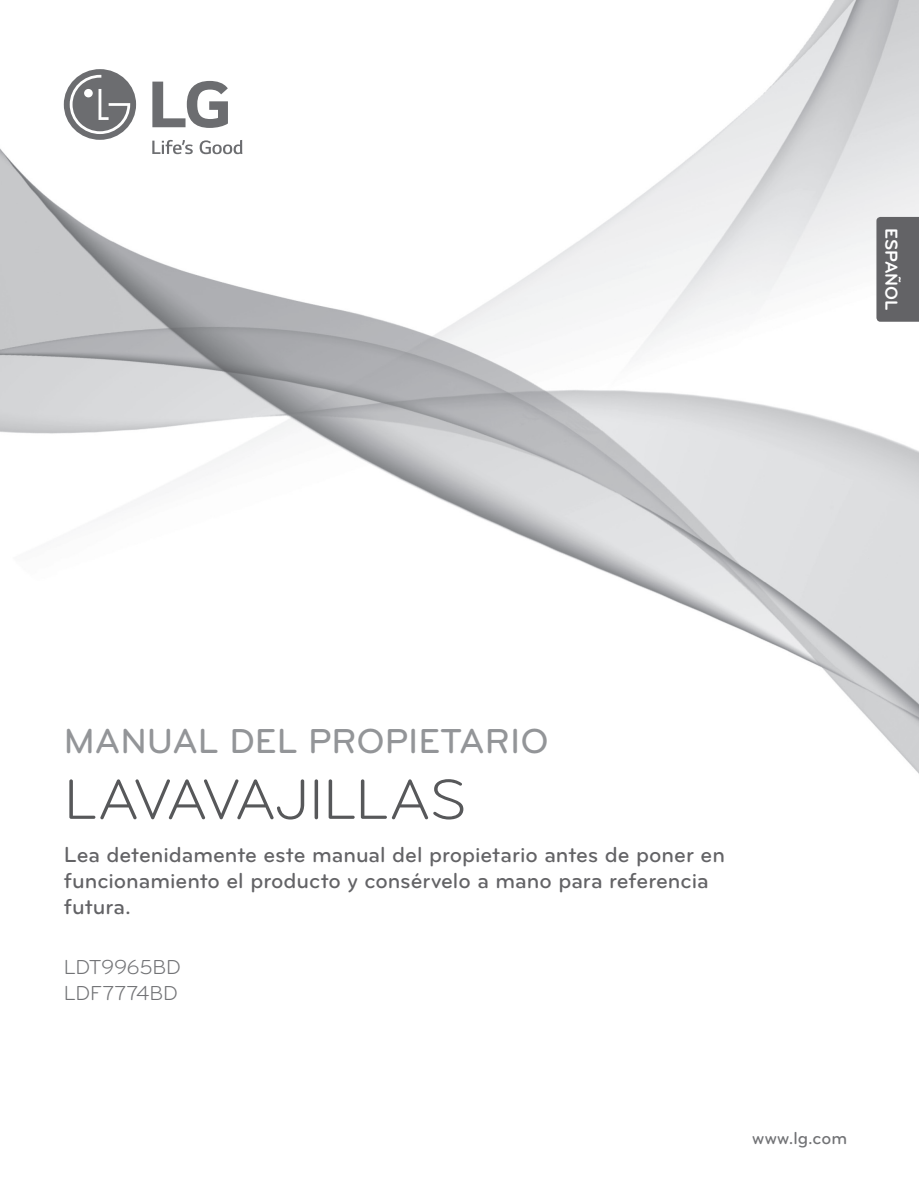
<style>
.page{position:relative;width:919px;height:1191px;background:#fff}
.page>*{position:absolute;margin:0;border:0;box-sizing:border-box;transform-origin:0 0}
.t1{font:58.5px "Bryant LG";letter-spacing:-.025em;color:#57585a}
.t2{font:500 36px "Bryant LG";color:#939598}
.t3{font:500 22.5px/26.2px "Bryant LG";color:#636366}
.t4{font:21px/26.2px "Bryant LG";letter-spacing:-.015em;color:#727376}
.t5{font:500 18px "Bryant LG";color:#727376}
.t6{font:700 18px "Bryant LG";color:#fff}
</style>
<div class="page">
<img style="left:0;top:0;width:918px;height:773px">
<div style="left:876px;top:217px;width:42px;height:105px;background:#636366"></div>
<div style="left:64px;top:69px;width:72px;height:71px;background:#6c6d70;border-radius:50%"></div>
<svg style="left:70px;top:75px;width:60px;height:59px"></svg>
<svg style="left:152px;top:140px;width:41px;height:14px"></svg>
<svg style="left:200px;top:140px;width:42px;height:14px"></svg>
<svg style="left:152px;top:81px;width:76px;height:47px"></svg>
<p class="t6" style="left:902px;top:228px;width:84px;rotate:90deg">ESPAÑOL</p>
<h2 class="t2" style="left:64px;top:719px;width:486px">MANUAL DEL PROPIETARIO</h2>
<h1 class="t1" style="left:64px;top:764px;width:404px">LAVAVAJILLAS</h1>
<p class="t3" style="left:64px;top:841px;width:662px">Lea detenidamente este manual del propietario antes de poner en funcionamiento el producto y consérvelo a mano para referencia futura.</p>
<p class="t4" style="left:64px;top:954px;width:118px">LDT9965BD<br>LDF7774BD</p>
<p class="t5" style="left:752px;top:1127px;width:96px">www.lg.com</p>
</div>
